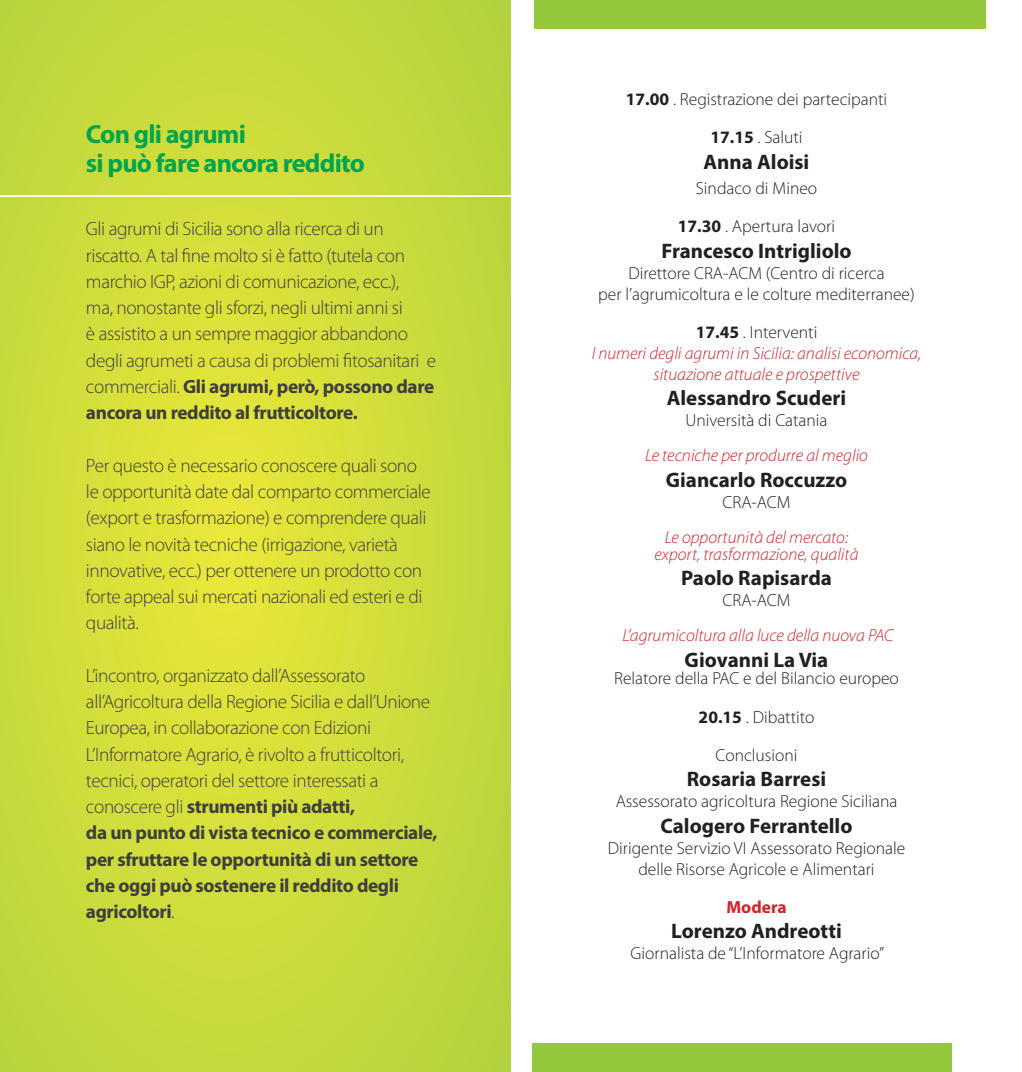
<style>
.page{position:relative;width:1022px;height:1072px;background:#fff}
.page>*{position:absolute;margin:0;border:0;box-sizing:border-box;transform-origin:0 0}
.t1{font:700 26.25px/29.8px "Myriad Pro";letter-spacing:-.03em;color:#00a54f}
.t2{font:700 21px "Myriad Pro";color:#231f20}
.t3{font:300 19.25px/26.2px "Myriad Pro";letter-spacing:-.02em;color:#3e3e3f}
.t4{font:300 17.5px/21px "Myriad Pro";color:#231f20;text-align:center}
.t5{font:italic 300 17.5px/21px "Myriad Pro";color:#d1232a;text-align:center}
.t6{font:700 17.5px "Myriad Pro";color:#d1232a}
.s1{font-weight:700}
.s2{font-weight:700;font-style:normal;color:#231f20}
.s3{font-style:normal;color:#231f20}
</style>
<div class="page">
<div style="left:535px;top:1px;width:451px;height:28px;background:#94c83c"></div>
<div style="left:533px;top:1043px;width:419px;height:28px;background:#94c83c"></div>
<svg style="left:0;top:0;width:511px;height:1071px;background:#cddc3b"></svg>
<hr style="left:0;top:195px;width:521px;height:2px;background:#fff">
<h1 class="t1" style="left:86px;top:118px;width:280px">Con gli agrumi<br>si può fare ancora reddito</h1>
<p class="t3" style="left:86px;top:215px;width:352px">Gli agrumi di Sicilia sono alla ricerca di un riscatto. A tal fine molto si è fatto (tutela con marchio IGP, azioni di comunicazione, ecc.),<br>ma, nonostante gli sforzi, negli ultimi anni si<br>è assistito a un sempre maggior abbandono degli agrumeti a causa di problemi fitosanitari e commerciali. <span class="s1">Gli agrumi, però, possono dare ancora un reddito al frutticoltore.</span></p>
<p class="t3" style="left:86px;top:452px;width:346px">Per questo è necessario conoscere quali sono le opportunità date dal comparto commerciale (export e trasformazione) e comprendere quali siano le novità tecniche (irrigazione, varietà innovative, ecc.) per ottenere un prodotto con forte appeal sui mercati nazionali ed esteri e di qualità.</p>
<p class="t3" style="left:86px;top:662px;width:353px">L’incontro, organizzato dall’Assessorato all’Agricoltura della Regione Sicilia e dall’Unione Europea, in collaborazione con Edizioni L’Informatore Agrario, è rivolto a frutticoltori, tecnici, operatori del settore interessati a conoscere gli <span class="s1">strumenti più adatti,<br>da un punto di vista tecnico e commerciale, per sfruttare le opportunità di un settore che oggi può sostenere il reddito degli agricoltori</span>.</p>
<p class="t4" style="left:626px;top:88px;width:263px"><span class="s1">17.00</span> . Registrazione dei partecipanti</p>
<p class="t4" style="left:710px;top:127px;width:94px"><span class="s1">17.15</span> . Saluti</p>
<p class="t2" style="left:704px;top:148px;width:107px">Anna Aloisi</p>
<p class="t4" style="left:696px;top:177px;width:123px">Sindaco di Mineo</p>
<p class="t4" style="left:678px;top:216px;width:159px"><span class="s1">17.30</span> . Apertura lavori</p>
<p class="t2" style="left:661px;top:237px;width:192px">Francesco Intrigliolo</p>
<p class="t4" style="left:598px;top:262px;width:318px">Direttore CRA-ACM (Centro di ricerca<br>per l’agrumicoltura e le colture mediterranee)</p>
<p class="t5" style="left:592px;top:322px;width:331px"><span class="s2">17.45</span> <span class="s3">. Interventi<br></span>I numeri degli agrumi in Sicilia: analisi economica, situazione attuale e prospettive</p>
<p class="t2" style="left:667px;top:384px;width:181px">Alessandro Scuderi</p>
<p class="t4" style="left:685px;top:410px;width:143px">Università di Catania</p>
<p class="t5" style="left:645px;top:445px;width:224px">Le tecniche per produrre al meglio</p>
<p class="t2" style="left:666px;top:466px;width:183px">Giancarlo Roccuzzo</p>
<p class="t4" style="left:723px;top:491px;width:69px">CRA-ACM</p>
<p class="t5" style="left:655px;top:528px;width:205px;line-height:17.5px">Le opportunità del mercato: export, trasformazione, qualità</p>
<p class="t2" style="left:681px;top:564px;width:152px">Paolo Rapisarda</p>
<p class="t4" style="left:723px;top:590px;width:69px">CRA-ACM</p>
<p class="t5" style="left:622px;top:625px;width:273px">L’agrumicoltura alla luce della nuova PAC</p>
<p class="t2" style="left:685px;top:646px;width:145px">Giovanni La Via</p>
<p class="t4" style="left:614px;top:667px;width:286px">Relatore della PAC e del Bilancio europeo</p>
<p class="t4" style="left:699px;top:706px;width:117px"><span class="s1">20.15</span> . Dibattito</p>
<p class="t4" style="left:715px;top:744px;width:83px">Conclusioni</p>
<p class="t2" style="left:687px;top:765px;width:141px">Rosaria Barresi</p>
<p class="t4" style="left:616px;top:791px;width:283px">Assessorato agricoltura Regione Siciliana</p>
<p class="t2" style="left:661px;top:811px;width:193px">Calogero Ferrantello</p>
<p class="t4" style="left:608px;top:837px;width:299px">Dirigente Servizio VI Assessorato Regionale delle Risorse Agricole e Alimentari</p>
<p class="t6" style="left:726px;top:895px;width:62px">Modera</p>
<p class="t2" style="left:671px;top:917px;width:172px">Lorenzo Andreotti</p>
<p class="t4" style="left:630px;top:942px;width:255px">Giornalista de “L’Informatore Agrario”</p>
</div>
